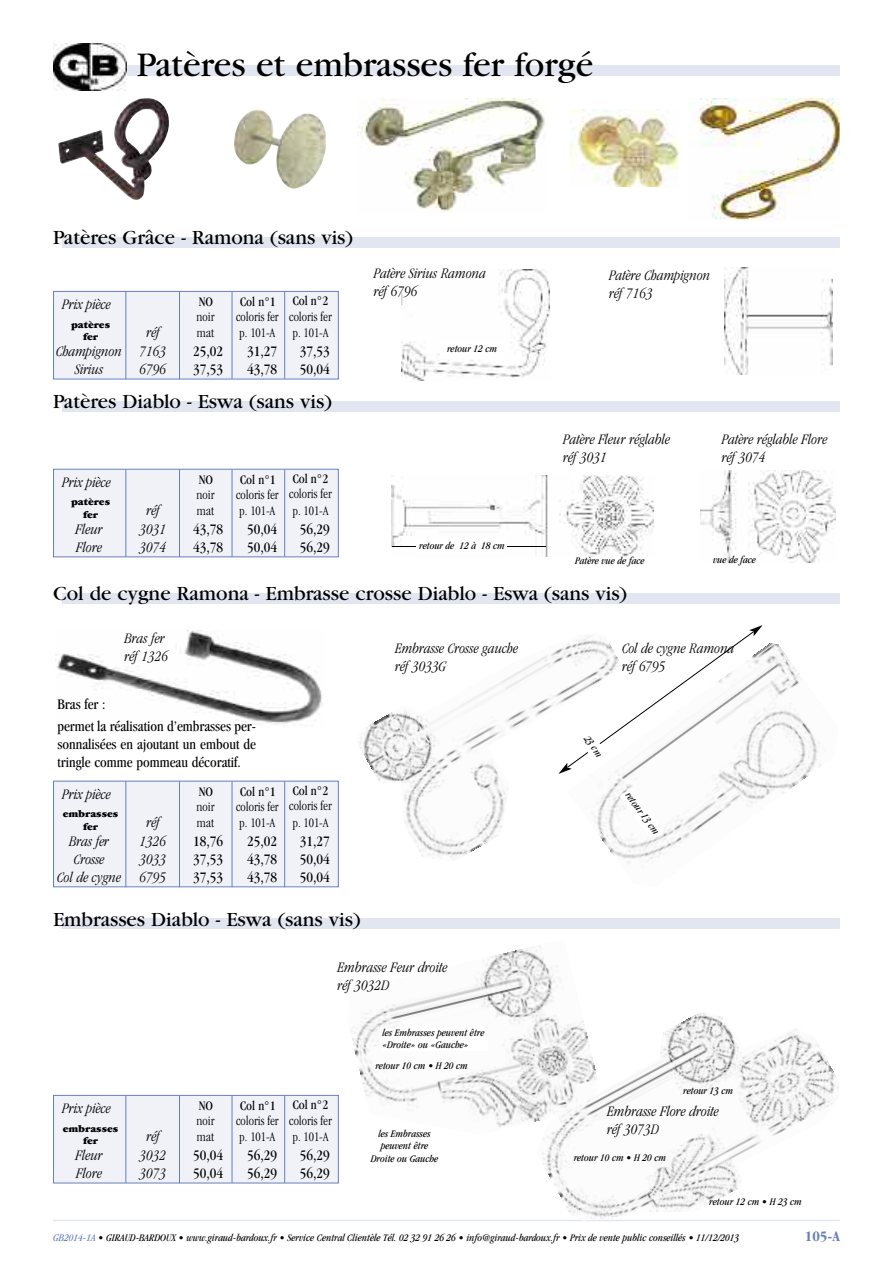
<style>
.page{position:relative;width:893px;height:1263px;background:#fff}
.page>*{position:absolute;margin:0;border:0;box-sizing:border-box;transform-origin:0 0}
.t1{font:36px "Garamond";color:#000}
.t2{font:21px "Garamond";color:#000}
.t3{font:italic 300 condensed 15px/18px "Garamond";color:#000}
.t4{font:condensed 15px/18px "Garamond";color:#000}
.t5{font:700 condensed 15px "Garamond";color:#677fba}
.t6{font:300 condensed 13.5px/16.2px "Garamond";color:#000}
.t7{font:condensed 13.5px "Garamond";color:#000}
.t8{font:italic condensed 10.5px/12.6px "Garamond";color:#000}
.t9{font:900 10.5px/12.6px "Garamond";color:#000;text-align:center}
.s1{color:#677fba}
</style>
<div class="page">
<hr style="left:53px;top:1220px;width:787px;height:1px;background:#e1e6f1">
<div style="left:62px;top:237px;width:778px;height:11px;background:#e1e6f1"></div>
<div style="left:54px;top:292px;width:284px;height:87px;background:#f0f2f8"></div>
<div style="left:53px;top:291px;width:286px;height:88px;border:1px solid #677fba"></div>
<hr style="left:179px;top:291px;width:1px;height:88px;background:#677fba">
<hr style="left:232px;top:292px;width:1px;height:87px;background:#677fba">
<hr style="left:126px;top:291px;width:1px;height:88px;background:#677fba">
<hr style="left:284px;top:292px;width:1px;height:87px;background:#677fba">
<img style="left:623px;top:643px;width:199px;height:221px">
<svg style="left:623px;top:787px;width:41px;height:53px"></svg>
<svg style="left:623px;top:625px;width:140px;height:149px"></svg>
<img style="left:402px;top:269px;width:147px;height:111px">
<div style="left:441px;top:341px;width:63px;height:17px;background:#fff"></div>
<img style="left:724px;top:267px;width:108px;height:107px">
<div style="left:62px;top:401px;width:778px;height:11px;background:#e1e6f1"></div>
<img style="left:350px;top:945px;width:210px;height:183px">
<img style="left:392px;top:475px;width:261px;height:81px">
<hr style="left:392px;top:546px;width:154px;height:1px;background:#000">
<div style="left:417px;top:539px;width:90px;height:14px;background:#fff"></div>
<div style="left:382px;top:1028px;width:106px;height:23px;background:#fff"></div>
<img style="left:531px;top:1012px;width:308px;height:207px">
<img style="left:359px;top:636px;width:264px;height:224px">
<img style="left:701px;top:470px;width:134px;height:92px">
<div style="left:54px;top:470px;width:284px;height:86px;background:#f0f2f8"></div>
<div style="left:53px;top:469px;width:286px;height:88px;border:1px solid #677fba"></div>
<hr style="left:179px;top:469px;width:1px;height:88px;background:#677fba">
<hr style="left:232px;top:469px;width:1px;height:88px;background:#677fba">
<hr style="left:126px;top:469px;width:1px;height:88px;background:#677fba">
<hr style="left:284px;top:469px;width:1px;height:88px;background:#677fba">
<div style="left:62px;top:593px;width:778px;height:11px;background:#e1e6f1"></div>
<div style="left:54px;top:781px;width:284px;height:105px;background:#f0f2f8"></div>
<div style="left:53px;top:781px;width:286px;height:106px;border:1px solid #677fba"></div>
<hr style="left:179px;top:781px;width:1px;height:106px;background:#677fba">
<hr style="left:232px;top:781px;width:1px;height:106px;background:#677fba">
<hr style="left:126px;top:781px;width:1px;height:106px;background:#677fba">
<hr style="left:284px;top:781px;width:1px;height:106px;background:#677fba">
<div style="left:54px;top:1096px;width:284px;height:86px;background:#f0f2f8"></div>
<div style="left:53px;top:1095px;width:286px;height:88px;border:1px solid #677fba"></div>
<hr style="left:179px;top:1095px;width:1px;height:88px;background:#677fba">
<hr style="left:232px;top:1096px;width:1px;height:87px;background:#677fba">
<hr style="left:126px;top:1095px;width:1px;height:88px;background:#677fba">
<hr style="left:284px;top:1096px;width:1px;height:87px;background:#677fba">
<img style="left:56px;top:630px;width:267px;height:96px">
<div style="left:62px;top:918px;width:778px;height:11px;background:#e1e6f1"></div>
<img style="left:357px;top:99px;width:188px;height:114px">
<img style="left:688px;top:99px;width:152px;height:121px">
<img style="left:571px;top:110px;width:108px;height:77px">
<img style="left:234px;top:109px;width:92px;height:80px">
<img style="left:58px;top:98px;width:111px;height:102px">
<div style="left:62px;top:65px;width:778px;height:11px;background:#e1e6f1"></div>
<img style="left:54px;top:43px;width:72px;height:48px">
<h1 class="t1" style="left:137px;top:52px;width:458px">Patères et embrasses fer forgé</h1>
<h2 class="t2" style="left:53px;top:230px;width:301px">Patères Grâce - Ramona (sans vis)</h2>
<p class="t3" style="left:62px;top:296px;width:50px">Prix pièce</p>
<p class="t7" style="left:199px;top:297px;width:16px">NO</p>
<p class="t7" style="left:240px;top:296px;width:37px">Col n°1</p>
<p class="t3" style="left:56px;top:344px;width:67px;text-align:center">Champignon<br>Sirius</p>
<p class="t6" style="left:236px;top:310px;width:44px">coloris fer p. 101-A</p>
<p class="t6" style="left:197px;top:310px;width:19px">noir mat</p>
<p class="t9" style="left:71px;top:319px;width:41px">patères fer</p>
<p class="t3" style="left:147px;top:324px;width:15px">réf</p>
<p class="t3" style="left:140px;top:344px;width:28px">7163<br>6796</p>
<p class="t4" style="left:193px;top:344px;width:31px">25,02<br>37,53</p>
<p class="t4" style="left:247px;top:344px;width:31px">31,27<br>43,78</p>
<p class="t7" style="left:293px;top:296px;width:37px">Col n°2</p>
<p class="t6" style="left:289px;top:309px;width:44px">coloris fer p. 101-A</p>
<p class="t4" style="left:300px;top:343px;width:31px">37,53<br>50,04</p>
<h2 class="t2" style="left:53px;top:394px;width:280px">Patères Diablo - Eswa (sans vis)</h2>
<p class="t3" style="left:374px;top:265px;width:114px">Patère Sirius Ramona réf 6796</p>
<p class="t8" style="left:447px;top:343px;width:52px">retour 12 cm</p>
<p class="t3" style="left:62px;top:474px;width:50px">Prix pièce</p>
<p class="t7" style="left:199px;top:474px;width:16px">NO</p>
<p class="t7" style="left:240px;top:474px;width:37px">Col n°1</p>
<p class="t3" style="left:75px;top:521px;width:29px">Fleur<br>Flore</p>
<p class="t6" style="left:236px;top:487px;width:44px">coloris fer p. 101-A</p>
<p class="t6" style="left:197px;top:487px;width:19px">noir mat</p>
<p class="t9" style="left:71px;top:497px;width:41px">patères fer</p>
<p class="t3" style="left:147px;top:502px;width:15px">réf</p>
<p class="t4" style="left:193px;top:521px;width:31px">43,78<br>43,78</p>
<p class="t4" style="left:247px;top:521px;width:31px">50,04<br>50,04</p>
<p class="t3" style="left:140px;top:521px;width:28px">3031<br>3074</p>
<p class="t7" style="left:293px;top:474px;width:37px">Col n°2</p>
<p class="t6" style="left:289px;top:487px;width:44px">coloris fer p. 101-A</p>
<p class="t4" style="left:300px;top:521px;width:31px">56,29<br>56,29</p>
<p class="t8" style="left:419px;top:540px;width:87px">retour de 12 à 18 cm</p>
<p class="t3" style="left:609px;top:267px;width:103px">Patère Champignon réf 7163</p>
<p class="t3" style="left:563px;top:431px;width:109px">Patère Fleur réglable réf 3031</p>
<p class="t3" style="left:722px;top:432px;width:107px">Patère réglable Flore réf 3074</p>
<p class="t8" style="left:575px;top:555px;width:71px">Patère vue de face</p>
<p class="t8" style="left:713px;top:554px;width:45px">vue de face</p>
<h2 class="t2" style="left:53px;top:586px;width:575px">Col de cygne Ramona - Embrasse crosse Diablo - Eswa (sans vis)</h2>
<p class="t3" style="left:124px;top:630px;width:45px">Bras fer réf 1326</p>
<p class="t4" style="left:57px;top:694px;width:200px;line-height:22.2px">Bras fer :<br>permet la réalisation d’embrasses per-</p>
<p class="t4" style="left:57px;top:736px;width:200px">sonnalisées en ajoutant un embout de tringle comme pommeau décoratif.</p>
<p class="t3" style="left:62px;top:786px;width:50px">Prix pièce</p>
<p class="t7" style="left:199px;top:786px;width:16px">NO</p>
<p class="t7" style="left:240px;top:786px;width:37px">Col n°1</p>
<p class="t3" style="left:57px;top:833px;width:65px;text-align:center">Bras fer<br>Crosse<br>Col de cygne</p>
<p class="t6" style="left:236px;top:799px;width:44px">coloris fer p. 101-A</p>
<p class="t6" style="left:197px;top:799px;width:19px">noir mat</p>
<p class="t9" style="left:63px;top:809px;width:57px">embrasses fer</p>
<p class="t3" style="left:147px;top:814px;width:15px">réf</p>
<p class="t4" style="left:193px;top:833px;width:31px;text-align:justify">18,76<br>37,53<br>37,53</p>
<p class="t3" style="left:140px;top:833px;width:28px;text-align:justify">1326<br>3033<br>6795</p>
<p class="t4" style="left:247px;top:833px;width:31px;text-align:justify">25,02<br>43,78<br>43,78</p>
<p class="t7" style="left:293px;top:786px;width:37px">Col n°2</p>
<p class="t6" style="left:289px;top:799px;width:44px">coloris fer p. 101-A</p>
<p class="t4" style="left:300px;top:833px;width:31px;text-align:justify">31,27<br>50,04<br>50,04</p>
<h2 class="t2" style="left:53px;top:912px;width:309px">Embrasses Diablo - Eswa (sans vis)</h2>
<p class="t3" style="left:395px;top:640px;width:125px">Embrasse Crosse gauche réf 3033G</p>
<p class="t3" style="left:338px;top:959px;width:111px">Embrasse Feur droite réf 3032D</p>
<p class="t8" style="left:382px;top:1027px;width:104px">les Embrasses peuvent être «Droite» ou «Gauche»</p>
<p class="t8" style="left:375px;top:1060px;width:94px">retour 10 cm • H 20 cm</p>
<p class="t3" style="left:62px;top:1100px;width:50px">Prix pièce</p>
<p class="t7" style="left:199px;top:1100px;width:16px">NO</p>
<p class="t7" style="left:240px;top:1100px;width:37px">Col n°1</p>
<p class="t3" style="left:75px;top:1147px;width:29px">Fleur<br>Flore</p>
<p class="t6" style="left:236px;top:1114px;width:44px">coloris fer p. 101-A</p>
<p class="t6" style="left:197px;top:1114px;width:19px">noir mat</p>
<p class="t9" style="left:63px;top:1123px;width:57px">embrasses fer</p>
<p class="t3" style="left:147px;top:1128px;width:15px">réf</p>
<p class="t4" style="left:247px;top:1148px;width:31px">56,29<br>56,29</p>
<p class="t4" style="left:193px;top:1148px;width:31px">50,04<br>50,04</p>
<p class="t3" style="left:140px;top:1147px;width:28px">3032<br>3073</p>
<p class="t7" style="left:293px;top:1100px;width:37px">Col n°2</p>
<p class="t6" style="left:289px;top:1113px;width:44px">coloris fer p. 101-A</p>
<p class="t4" style="left:300px;top:1147px;width:31px">56,29<br>56,29</p>
<p class="t8" style="left:371px;top:1128px;width:69px;text-align:center">les Embrasses peuvent être<br>Droite ou Gauche</p>
<p class="t3" style="left:622px;top:641px;width:114px">Col de cygne Ramona réf 6795</p>
<p class="t8" style="left:591px;top:733px;width:25px;rotate:54deg">23 cm</p>
<p class="t8" style="left:632px;top:790px;width:52px;rotate:54deg">retour 13 cm</p>
<p class="t8" style="left:683px;top:1085px;width:52px">retour 13 cm</p>
<p class="t3" style="left:607px;top:1103px;width:113px">Embrasse Flore droite réf 3073D</p>
<p class="t8" style="left:574px;top:1152px;width:94px">retour 10 cm • H 20 cm</p>
<p class="t8" style="left:709px;top:1196px;width:94px">retour 12 cm • H 23 cm</p>
<p class="t8" style="left:53px;top:1232px;width:688px"><span class="s1">GB2014-1A</span> • GIRAUD-BARDOUX • www.giraud-bardoux.fr • Service Central Clientèle Tél. 02 32 91 26 26 • info@giraud-bardoux.fr • Prix de vente public conseillés • 11/12/2013</p>
<p class="t5" style="left:805px;top:1231px;width:36px">105-A</p>
</div>
